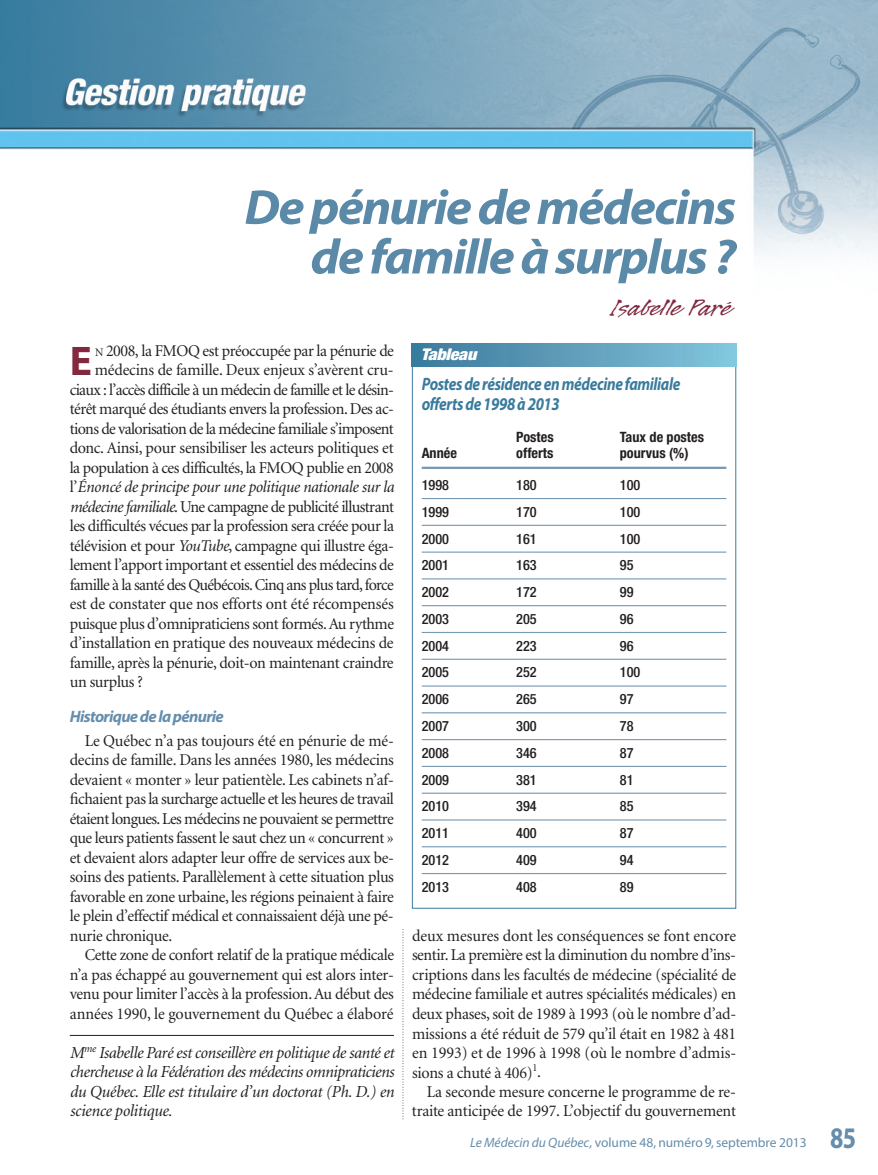
<style>
.page{position:relative;width:878px;height:1175px;background:#fff}
.page>*{position:absolute;margin:0;border:0;box-sizing:border-box;transform-origin:0 0}
.t1{font:italic 700 49.5px/49.5px "Myriad Pro";letter-spacing:-.035em;color:#5b89a8;text-align:right;scale:1.05 1}
.t2{font:700 41.55px "Myriad Pro";color:#82293f}
.t3{font:700 30px "Myriad Pro";color:#658dac;scale:.8 1}
.t4{font:27px "Legault Std";color:#82293f;scale:1.2 1}
.t5{font:italic 700 18px/19.5px "Myriad Pro";letter-spacing:-.025em;color:#3a7b9d;scale:.85 1}
.t6{font:italic 16.8px/19.5px "Minion";letter-spacing:-.015em;color:#231f20;text-align:justify}
.t7{font:16.5px/19.5px "Minion";letter-spacing:-.025em;color:#231f20;text-align:justify}
.t8{font:16.5px "Minion";letter-spacing:-.045em;color:#231f20}
.t9{font:italic 16.5px "Minion";letter-spacing:-.025em;color:#231f20}
.t10{font:italic 700 16.5px "Myriad Pro";letter-spacing:-.04em;color:#658dac}
.t11{font:italic 900 condensed 16.2px "Helvetica Neue";letter-spacing:-.015em;color:#fff;scale:1.11 1}
.t12{font:500 condensed 14.25px "Helvetica Neue";color:#231f20}
.t13{font:700 condensed 14.25px "Helvetica Neue";color:#231f20}
.t14{font:13.5px "Myriad Pro";letter-spacing:-.005em;color:#658dac}
.s1{font-size:11.55px}
.s2{font-style:normal}
.s3{font-style:italic}
</style>
<div class="page">
<img style="left:0;top:0;width:878px;height:256px">
<svg style="left:402px;top:929px;width:1px;height:191px"></svg>
<hr style="left:70px;top:1035px;width:324px;height:1px;background:#231f20">
<hr style="left:422px;top:466px;width:304px;height:3px;background:#7598b3">
<hr style="left:422px;top:498px;width:304px;height:1px;background:#7598b3">
<hr style="left:422px;top:525px;width:304px;height:1px;background:#7598b3">
<hr style="left:422px;top:551px;width:304px;height:1px;background:#7598b3">
<hr style="left:422px;top:578px;width:304px;height:1px;background:#7598b3">
<hr style="left:422px;top:605px;width:304px;height:1px;background:#7598b3">
<hr style="left:422px;top:632px;width:304px;height:1px;background:#7598b3">
<hr style="left:422px;top:658px;width:304px;height:2px;background:#7598b3">
<hr style="left:422px;top:685px;width:304px;height:1px;background:#7598b3">
<hr style="left:422px;top:712px;width:304px;height:1px;background:#7598b3">
<hr style="left:422px;top:739px;width:304px;height:1px;background:#7598b3">
<hr style="left:422px;top:766px;width:304px;height:1px;background:#7598b3">
<hr style="left:422px;top:792px;width:304px;height:1px;background:#7598b3">
<hr style="left:422px;top:819px;width:304px;height:1px;background:#7598b3">
<hr style="left:422px;top:846px;width:304px;height:1px;background:#7598b3">
<hr style="left:422px;top:873px;width:304px;height:1px;background:#7598b3">
<div style="left:412px;top:344px;width:324px;height:22px;background:linear-gradient(to right,#3c789b,#83c5dc)"></div>
<h1 class="t1" style="left:244px;top:186px;width:470px">De pénurie de médecins de famille à surplus ?</h1>
<h3 class="t4" style="left:612px;top:290px;width:101px">Isabelle Paré</h3>
<h2 class="t2" style="left:70px;top:345px;width:24px">E</h2>
<p class="t7" style="left:95px;top:342px;width:300px"><span class="s1">N</span> 2008, la FMOQ est préoccupée par la pénurie de</p>
<p class="t7" style="left:95px;top:361px;width:300px">médecins de famille. Deux enjeux s’avèrent cru-</p>
<p class="t8" style="left:70px;top:383px;width:325px">ciaux : l’accès difficile à un médecin de famille et le désin-</p>
<p class="t7" style="left:70px;top:400px;width:326px">térêt marqué des étudiants envers la profession. Des ac-</p>
<p class="t7" style="left:70px;top:420px;width:325px">tions de valorisation de la médecine familiale s’imposent</p>
<p class="t7" style="left:70px;top:439px;width:325px">donc. Ainsi, pour sensibiliser les acteurs politiques et</p>
<p class="t7" style="left:70px;top:459px;width:325px">la population à ces difficultés, la FMOQ publie en 2008</p>
<p class="t9" style="left:70px;top:480px;width:326px"><span class="s2">l’</span>Énoncé de principe pour une politique nationale sur la</p>
<p class="t7" style="left:70px;top:498px;width:326px"><span class="s3">médecine familiale</span>. Une campagne de publicité illustrant</p>
<p class="t7" style="left:70px;top:517px;width:326px">les difficultés vécues par la profession sera créée pour la</p>
<p class="t7" style="left:70px;top:537px;width:325px">télévision et pour <span class="s3">YouTube</span>, campagne qui illustre éga-</p>
<p class="t7" style="left:70px;top:556px;width:325px">lement l’apport important et essentiel des médecins de</p>
<p class="t8" style="left:70px;top:578px;width:325px">famille à la santé des Québécois. Cinq ans plus tard, force</p>
<p class="t7" style="left:70px;top:595px;width:325px">est de constater que nos efforts ont été récompensés</p>
<p class="t7" style="left:70px;top:615px;width:326px">puisque plus d’omnipraticiens sont formés. Au rythme</p>
<p class="t7" style="left:70px;top:634px;width:325px">d’installation en pratique des nouveaux médecins de</p>
<p class="t7" style="left:70px;top:654px;width:325px">famille, après la pénurie, doit-on maintenant craindre</p>
<p class="t7" style="left:70px;top:673px;width:75px">un surplus ?</p>
<p class="t10" style="left:70px;top:710px;width:155px">Historique de la pénurie</p>
<p class="t7" style="left:70px;top:732px;width:326px;text-indent:15px">Le Québec n’a pas toujours été en pénurie de mé&shy;decins de famille. Dans les années 1980, les médecins devaient « monter » leur patientèle. Les cabinets n’af&shy;fichaient pas la surcharge actuelle et les heures de travail étaient longues. Les médecins ne pouvaient se permettre que leurs patients fassent le saut chez un « concurrent » et devaient alors adapter leur offre de services aux be&shy;soins des patients. Parallèlement à cette situation plus favorable en zone urbaine, les régions peinaient à faire le plein d’effectif médical et connaissaient déjà une pé&shy;nurie chronique.</p>
<p class="t7" style="left:70px;top:946px;width:326px;text-indent:15px">Cette zone de confort relatif de la pratique médicale n’a pas échappé au gouvernement qui est alors inter&shy;venu pour limiter l’accès à la profession. Au début des années 1990, le gouvernement du Québec a élaboré</p>
<p class="t6" style="left:70px;top:1044px;width:326px">M<sup>me</sup> Isabelle Paré est conseillère en politique de santé et chercheuse à la Fédération des médecins omnipraticiens du Québec. Elle est titulaire d’un doctorat (Ph. D.) en science politique.</p>
<p class="t11" style="left:421px;top:349px;width:51px">Tableau</p>
<p class="t5" style="left:421px;top:376px;width:306px">Postes de résidence en médecine familiale offerts de 1998 à 2013</p>
<p class="t13" style="left:516px;top:432px;width:39px">Postes</p>
<p class="t13" style="left:620px;top:432px;width:86px">Taux de postes</p>
<p class="t13" style="left:421px;top:448px;width:37px">Année</p>
<p class="t13" style="left:516px;top:448px;width:39px">offerts</p>
<p class="t13" style="left:620px;top:448px;width:70px">pourvus (%)</p>
<p class="t12" style="left:422px;top:480px;width:29px">1998</p>
<p class="t12" style="left:516px;top:480px;width:22px">180</p>
<p class="t12" style="left:620px;top:480px;width:22px">100</p>
<p class="t12" style="left:422px;top:506px;width:29px">1999</p>
<p class="t12" style="left:516px;top:506px;width:22px">170</p>
<p class="t12" style="left:620px;top:506px;width:22px">100</p>
<p class="t12" style="left:422px;top:533px;width:29px">2000</p>
<p class="t12" style="left:516px;top:533px;width:22px">161</p>
<p class="t12" style="left:620px;top:533px;width:22px">100</p>
<p class="t12" style="left:422px;top:560px;width:29px">2001</p>
<p class="t12" style="left:516px;top:560px;width:22px">163</p>
<p class="t12" style="left:620px;top:560px;width:15px">95</p>
<p class="t12" style="left:422px;top:587px;width:29px">2002</p>
<p class="t12" style="left:516px;top:587px;width:22px">172</p>
<p class="t12" style="left:620px;top:587px;width:15px">99</p>
<p class="t12" style="left:422px;top:613px;width:29px">2003</p>
<p class="t12" style="left:516px;top:613px;width:22px">205</p>
<p class="t12" style="left:620px;top:613px;width:15px">96</p>
<p class="t12" style="left:422px;top:640px;width:29px">2004</p>
<p class="t12" style="left:516px;top:640px;width:22px">223</p>
<p class="t12" style="left:620px;top:640px;width:15px">96</p>
<p class="t12" style="left:422px;top:667px;width:29px">2005</p>
<p class="t12" style="left:516px;top:667px;width:22px">252</p>
<p class="t12" style="left:620px;top:667px;width:22px">100</p>
<p class="t12" style="left:422px;top:694px;width:29px">2006</p>
<p class="t12" style="left:516px;top:694px;width:22px">265</p>
<p class="t12" style="left:620px;top:694px;width:15px">97</p>
<p class="t12" style="left:422px;top:721px;width:29px">2007</p>
<p class="t12" style="left:516px;top:721px;width:22px">300</p>
<p class="t12" style="left:620px;top:721px;width:15px">78</p>
<p class="t12" style="left:422px;top:747px;width:29px">2008</p>
<p class="t12" style="left:516px;top:747px;width:22px">346</p>
<p class="t12" style="left:620px;top:747px;width:15px">87</p>
<p class="t12" style="left:422px;top:774px;width:29px">2009</p>
<p class="t12" style="left:516px;top:774px;width:22px">381</p>
<p class="t12" style="left:620px;top:774px;width:15px">81</p>
<p class="t12" style="left:422px;top:801px;width:29px">2010</p>
<p class="t12" style="left:516px;top:801px;width:22px">394</p>
<p class="t12" style="left:620px;top:801px;width:15px">85</p>
<p class="t12" style="left:422px;top:828px;width:29px">2011</p>
<p class="t12" style="left:516px;top:828px;width:22px">400</p>
<p class="t12" style="left:620px;top:828px;width:15px">87</p>
<p class="t12" style="left:422px;top:854px;width:29px">2012</p>
<p class="t12" style="left:516px;top:854px;width:22px">409</p>
<p class="t12" style="left:620px;top:854px;width:15px">94</p>
<p class="t12" style="left:422px;top:881px;width:29px">2013</p>
<p class="t12" style="left:516px;top:881px;width:22px">408</p>
<p class="t12" style="left:620px;top:881px;width:15px">89</p>
<p class="t7" style="left:412px;top:927px;width:326px">deux mesures dont les conséquences se font encore sentir. La première est la diminution du nombre d’ins&shy;criptions dans les facultés de médecine (spécialité de médecine familiale et autres spécialités médicales) en deux phases, soit de 1989 à 1993 (où le nombre d’ad&shy;missions a été réduit de 579 qu’il était en 1982 à 481 en 1993) et de 1996 à 1998 (où le nombre d’admis&shy;sions a chuté à 406)<sup>1</sup>.</p>
<p class="t7" style="left:412px;top:1083px;width:325px;text-align:right">La seconde mesure concerne le programme de re&shy;traite anticipée de 1997. L’objectif du gouvernement</p>
<p class="t14" style="left:470px;top:1137px;width:338px"><span class="s3">Le Médecin du Québec,</span> volume 48, numéro 9, septembre 2013</p>
<h3 class="t3" style="left:830px;top:1126px;width:34px">85</h3>
</div>
